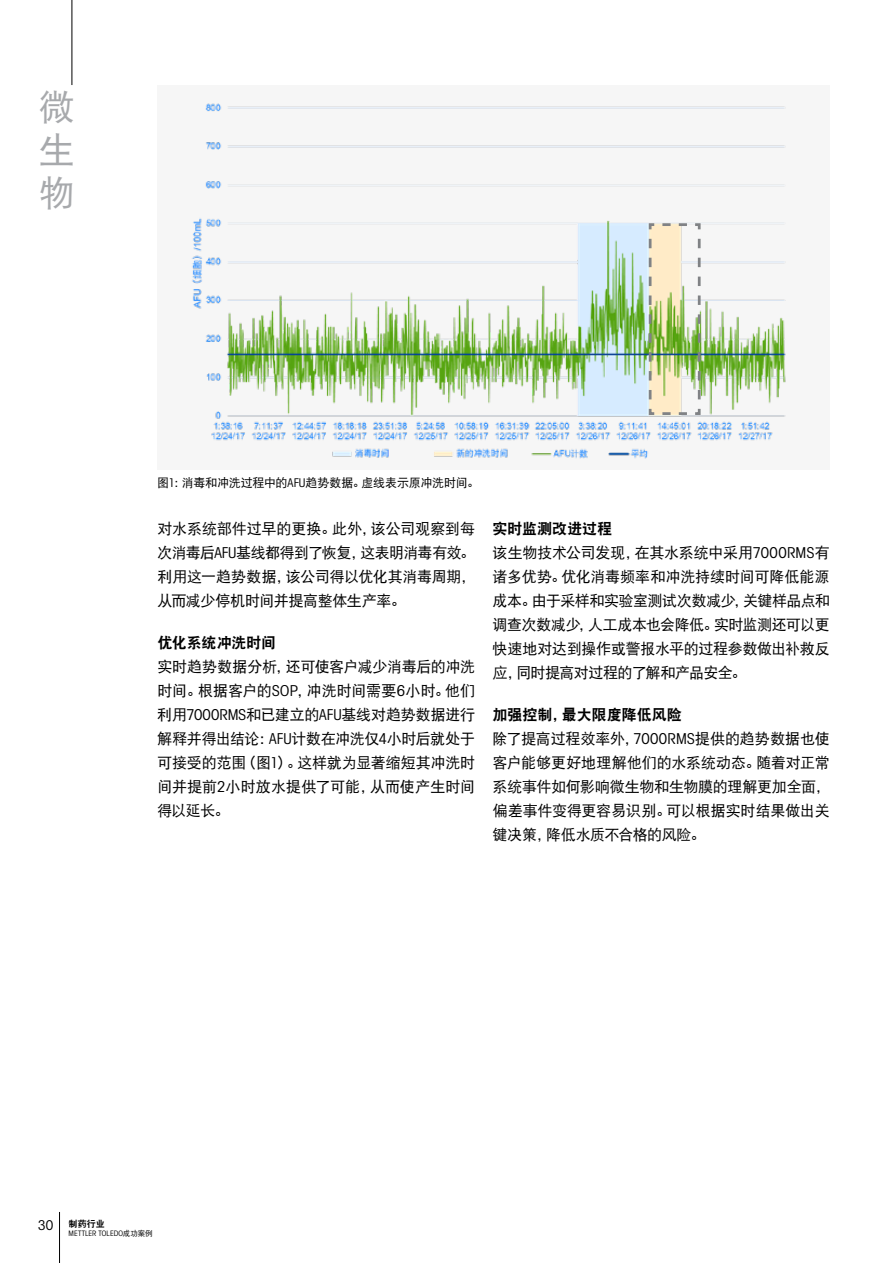
<style>
.page{position:relative;width:893px;height:1263px;background:#fff}
.page>*{position:absolute;margin:0;border:0;box-sizing:border-box;transform-origin:0 0}
.t1{font:36px/43.2px "DFP Hei W5";color:#a7a9ac;text-align:justify}
.t2{font:15px/24px "DFP Hei W5";letter-spacing:-.02em;color:#000;text-align:justify}
.t3{font:15px "DFP Hei W9";letter-spacing:-.005em;color:#000}
.t4{font:12px "DFP Hei W5";letter-spacing:-.015em;color:#000}
.t5{font:9px "DFP Hei W9";color:#000}
.t6{font:7.5px "Avant Gardefor MT Bk";letter-spacing:.015em;color:#000}
.s1{font-family:"Avant Gardefor MT Bk"}
.s2{font-family:"Avant Gardefor MT Bk";font-size:13.5px}
.s3{font-family:"DFP Hei W5"}
</style>
<div class="page">
<hr style="left:59px;top:1212px;width:1px;height:51px;background:#000">
<hr style="left:72px;top:0;width:1px;height:85px;background:#000">
<div style="left:158px;top:85px;width:672px;height:384px;background:#f6f6f6"></div>
<img style="left:192px;top:103px;width:594px;height:356px">
<svg style="left:647px;top:222px;width:55px;height:194px"></svg>
<h1 class="t1" style="left:39px;top:85px;width:38px">微生物</h1>
<p class="t4" style="left:157px;top:476px;width:323px">图<span class="s1">1</span>：消毒和冲洗过程中的<span class="s1">AFU</span>趋势数据。虚线表示原冲洗时间。</p>
<p class="t2" style="left:157px;top:516px;width:319px">对水系统部件过早的更换。此外，该公司观察到每次消毒后<span class="s1">AFU</span>基线都得到了恢复，这表明消毒有效。利用这一趋势数据，该公司得以优化其消毒周期，从而减少停机时间并提高整体生产率。</p>
<p class="t3" style="left:157px;top:634px;width:120px">优化系统冲洗时间</p>
<p class="t2" style="left:157px;top:654px;width:319px">实时趋势数据分析，还可使客户减少消毒后的冲洗时间。根据客户的<span class="s1">SOP</span>，冲洗时间需要<span class="s1">6</span>小时。他们利用<span class="s1">7000RMS</span>和已建立的<span class="s1">AFU</span>基线对趋势数据进行解释并得出结论：<span class="s1">AFU</span>计数在冲洗仅<span class="s1">4</span>小时后就处于可接受的范围（图<span class="s1">1</span>）。这样就为显著缩短其冲洗时间并提前<span class="s1">2</span>小时放水提供了可能，从而使产生时间得以延长。</p>
<p class="t3" style="left:493px;top:520px;width:121px">实时监测改进过程</p>
<p class="t2" style="left:493px;top:540px;width:339px">该生物技术公司发现，在其水系统中采用<span class="s1">7000RMS</span>有诸多优势。优化消毒频率和冲洗持续时间可降低能源成本。由于采样和实验室测试次数减少，关键样品点和调查次数减少，人工成本也会降低。实时监测还可以更快速地对达到操作或警报水平的过程参数做出补救反应，同时提高对过程的了解和产品安全。</p>
<p class="t3" style="left:493px;top:706px;width:191px">加强控制，最大限度降低风险</p>
<p class="t2" style="left:493px;top:726px;width:339px">除了提高过程效率外，<span class="s1">7000RMS</span>提供的趋势数据也使客户能够更好地理解他们的水系统动态。随着对正常系统事件如何影响微生物和生物膜的理解更加全面，偏差事件变得更容易识别。可以根据实时结果做出关键决策，降低水质不合格的风险。</p>
<p class="t5" style="left:38px;top:1219px;width:68px"><span class="s2">30</span> 制药行业</p>
<p class="t6" style="left:69px;top:1229px;width:85px">METTLER TOLEDO<span class="s3">成功案例</span></p>
</div>
